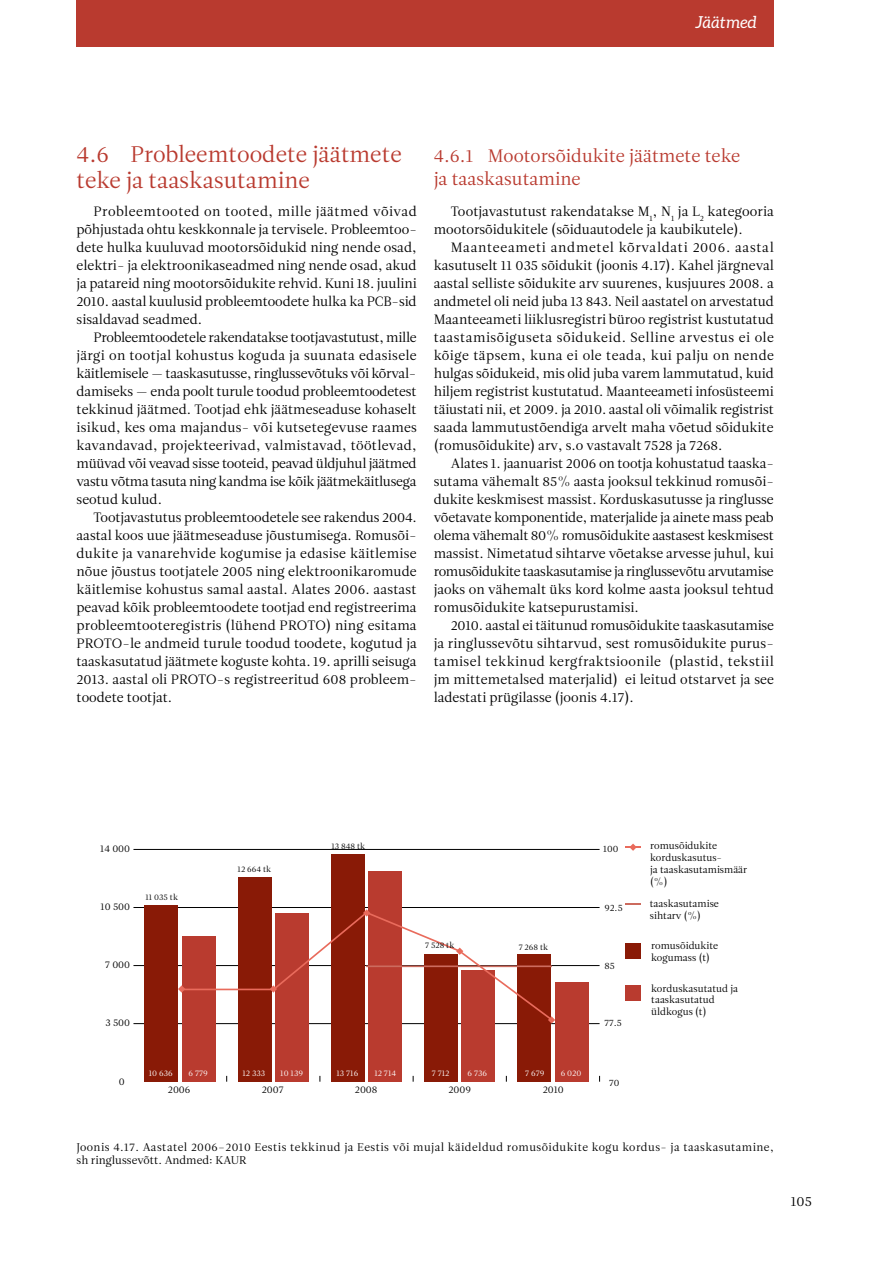
<style>
.page{position:relative;width:893px;height:1263px;background:#fff}
.page>*{position:absolute;margin:0;border:0;box-sizing:border-box;transform-origin:0 0}
.t1{font:22.5px/25.5px "Leitura Roman 1";color:#b93a2f}
.t2{font:18px/22.5px "Leitura Roman 1";color:#b93a2f}
.t3{font:italic 16.5px "Aleo";letter-spacing:.01em;color:#fff}
.t4{font:13.5px/18px "Leitura Roman 1";color:#000;text-align:justify}
.t5{font:11.25px/13.5px "Leitura Roman 1";letter-spacing:.04em;color:#000}
.t6{font:9.9px/11.9px "Leitura Roman 1";color:#000}
.t7{font:9.45px "Leitura Roman 1";color:#000}
.t8{font:8.25px "Leitura Roman 1";color:#fff}
.t9{font:8.25px "Leitura Roman 1";color:#000}
</style>
<div class="page">
<div style="left:77px;top:0;width:697px;height:47px;background:#b93a2f"></div>
<hr style="left:133px;top:1023px;width:467px;height:1px;background:#000">
<hr style="left:133px;top:965px;width:467px;height:1px;background:#000">
<hr style="left:133px;top:907px;width:467px;height:1px;background:#000">
<hr style="left:133px;top:849px;width:467px;height:1px;background:#000">
<div style="left:626px;top:985px;width:15px;height:15px;background:#b93b2f"></div>
<div style="left:182px;top:936px;width:33px;height:146px;background:#b93b2f"></div>
<div style="left:275px;top:913px;width:34px;height:169px;background:#b93b2f"></div>
<div style="left:368px;top:871px;width:34px;height:211px;background:#b93b2f"></div>
<div style="left:462px;top:970px;width:33px;height:112px;background:#b93b2f"></div>
<div style="left:555px;top:982px;width:33px;height:100px;background:#b93b2f"></div>
<div style="left:626px;top:944px;width:15px;height:15px;background:#891a06"></div>
<div style="left:145px;top:905px;width:33px;height:177px;background:#891a06"></div>
<div style="left:238px;top:877px;width:33px;height:205px;background:#891a06"></div>
<div style="left:331px;top:854px;width:34px;height:228px;background:#891a06"></div>
<div style="left:424px;top:954px;width:34px;height:128px;background:#891a06"></div>
<div style="left:518px;top:954px;width:33px;height:128px;background:#891a06"></div>
<svg style="left:626px;top:903px;width:15px;height:2px"></svg>
<svg style="left:626px;top:843px;width:15px;height:8px"></svg>
<svg style="left:178px;top:909px;width:377px;height:114px"></svg>
<p class="t3" style="left:695px;top:13px;width:63px">Jäätmed</p>
<h1 class="t1" style="left:77px;top:142px;width:327px">4.6 Probleemtoodete jäätmete teke ja taaskasutamine</h1>
<p class="t4" style="left:77px;top:203px;width:342px;text-indent:17px">Probleemtooted on tooted, mille jäätmed võivad põhjustada ohtu keskkonnale ja tervisele. Probleemtoo&shy;dete hulka kuuluvad mootorsõidukid ning nende osad, elektri- ja elektroonikaseadmed ning nende osad, akud ja patareid ning mootorsõidukite rehvid. Kuni 18. juulini 2010. aastal kuulusid probleemtoodete hulka ka PCB-sid sisaldavad seadmed.</p>
<p class="t4" style="left:77px;top:329px;width:342px;text-indent:17px">Probleemtoodetele rakendatakse tootjavastutust, mille järgi on tootjal kohustus koguda ja suunata edasisele käitlemisele — taaskasutusse, ringlussevõtuks või kõrval&shy;damiseks — enda poolt turule toodud probleemtoodetest tekkinud jäätmed. Tootjad ehk jäätmeseaduse kohaselt isikud, kes oma majandus- või kutsetegevuse raames kavandavad, projekteerivad, valmistavad, töötlevad, müüvad või veavad sisse tooteid, peavad üldjuhul jäätmed vastu võtma tasuta ning kandma ise kõik jäätmekäitlusega seotud kulud.</p>
<p class="t4" style="left:77px;top:508px;width:342px;text-indent:17px">Tootjavastutus probleemtoodetele see rakendus 2004. aastal koos uue jäätmeseaduse jõustumisega. Romusõi&shy;dukite ja vanarehvide kogumise ja edasise käitlemise nõue jõustus tootjatele 2005 ning elektroonikaromude käitlemise kohustus samal aastal. Alates 2006. aastast peavad kõik probleemtoodete tootjad end registreerima probleemtooteregistris (lühend PROTO) ning esitama PROTO-le andmeid turule toodud toodete, kogutud ja taaskasutatud jäätmete koguste kohta. 19. aprilli seisuga 2013. aastal oli PROTO-s registreeritud 608 probleem&shy;toodete tootjat.</p>
<h2 class="t2" style="left:434px;top:145px;width:308px">4.6.1 Mootorsõidukite jäätmete teke ja taaskasutamine</h2>
<p class="t4" style="left:434px;top:203px;width:342px;text-indent:17px">Tootjavastutust rakendatakse M<sub>1</sub>, N<sub>1</sub> ja L<sub>2</sub> kategooria mootorsõidukitele (sõiduautodele ja kaubikutele).</p>
<p class="t4" style="left:434px;top:239px;width:342px;text-indent:17px">Maanteeameti andmetel kõrvaldati 2006. aastal kasutuselt 11 035 sõidukit (joonis 4.17). Kahel järgneval aastal selliste sõidukite arv suurenes, kusjuures 2008. a andmetel oli neid juba 13 843. Neil aastatel on arvestatud Maanteeameti liiklusregistri büroo registrist kustutatud taastamisõiguseta sõidukeid. Selline arvestus ei ole kõige täpsem, kuna ei ole teada, kui palju on nende hulgas sõidukeid, mis olid juba varem lammutatud, kuid hiljem registrist kustutatud. Maanteeameti infosüsteemi täiustati nii, et 2009. ja 2010. aastal oli võimalik registrist saada lammutustõendiga arvelt maha võetud sõidukite (romusõidukite) arv, s.o vastavalt 7528 ja 7268.</p>
<p class="t4" style="left:434px;top:454px;width:342px;text-indent:17px">Alates 1. jaanuarist 2006 on tootja kohustatud taaska&shy;sutama vähemalt 85% aasta jooksul tekkinud romusõi&shy;dukite keskmisest massist. Korduskasutusse ja ringlusse võetavate komponentide, materjalide ja ainete mass peab olema vähemalt 80% romusõidukite aastasest keskmisest massist. Nimetatud sihtarve võetakse arvesse juhul, kui romusõidukite taaskasutamise ja ringlussevõtu arvutamise jaoks on vähemalt üks kord kolme aasta jooksul tehtud romusõidukite katsepurustamisi.</p>
<p class="t4" style="left:434px;top:616px;width:342px;text-indent:17px">2010. aastal ei täitunud romusõidukite taaskasutamise ja ringlussevõtu sihtarvud, sest romusõidukite purus&shy;tamisel tekkinud kergfraktsioonile (plastid, tekstiil jm mittemetalsed materjalid) ei leitud otstarvet ja see ladestati prügilasse (joonis 4.17).</p>
<p class="t6" style="left:100px;top:842px;width:31px">14 000</p>
<p class="t6" style="left:101px;top:900px;width:31px">10 500</p>
<p class="t9" style="left:145px;top:892px;width:34px">11 035 tk</p>
<p class="t9" style="left:238px;top:864px;width:35px">12 664 tk</p>
<p class="t9" style="left:331px;top:841px;width:35px">13 848 tk</p>
<p class="t7" style="left:603px;top:843px;width:17px">100</p>
<p class="t6" style="left:650px;top:840px;width:98px">romusõidukite korduskasutus-<br>ja taaskasutamismäär (%)</p>
<p class="t6" style="left:650px;top:898px;width:71px">taaskasutamise sihtarv (%)</p>
<p class="t7" style="left:605px;top:902px;width:20px">92.5</p>
<p class="t6" style="left:105px;top:959px;width:26px">7 000</p>
<p class="t9" style="left:425px;top:941px;width:31px">7 528 tk</p>
<p class="t9" style="left:519px;top:942px;width:31px">7 268 tk</p>
<p class="t7" style="left:605px;top:960px;width:12px">85</p>
<p class="t6" style="left:651px;top:940px;width:68px">romusõidukite kogumass (t)</p>
<p class="t6" style="left:105px;top:1017px;width:26px">3 500</p>
<p class="t7" style="left:605px;top:1018px;width:19px">77.5</p>
<p class="t6" style="left:651px;top:982px;width:88px">korduskasutatud ja taaskasutatud üldkogus (t)</p>
<p class="t8" style="left:149px;top:1068px;width:26px">10 636</p>
<p class="t8" style="left:189px;top:1068px;width:21px">6 779</p>
<p class="t8" style="left:242px;top:1068px;width:24px">12 333</p>
<p class="t8" style="left:280px;top:1068px;width:24px">10 139</p>
<p class="t8" style="left:336px;top:1068px;width:23px">13 716</p>
<p class="t8" style="left:374px;top:1068px;width:23px">12 714</p>
<p class="t8" style="left:432px;top:1068px;width:19px">7 712</p>
<p class="t8" style="left:467px;top:1068px;width:21px">6 736</p>
<p class="t8" style="left:525px;top:1068px;width:21px">7 679</p>
<p class="t8" style="left:561px;top:1068px;width:22px">6 020</p>
<p class="t6" style="left:119px;top:1076px;width:7px">0</p>
<p class="t6" style="left:168px;top:1083px;width:24px">2006</p>
<p class="t6" style="left:262px;top:1083px;width:23px">2007</p>
<p class="t6" style="left:355px;top:1083px;width:24px">2008</p>
<p class="t6" style="left:448px;top:1083px;width:24px">2009</p>
<p class="t6" style="left:543px;top:1083px;width:23px">2010</p>
<p class="t7" style="left:609px;top:1077px;width:12px">70</p>
<p class="t5" style="left:77px;top:1140px;width:699px">Joonis 4.17. Aastatel 2006–2010 Eestis tekkinud ja Eestis või mujal käideldud romusõidukite kogu kordus- ja taaskasutamine, sh ringlussevõtt. Andmed: KAUR</p>
<p class="t4" style="left:791px;top:1193px;width:22px">105</p>
</div>
